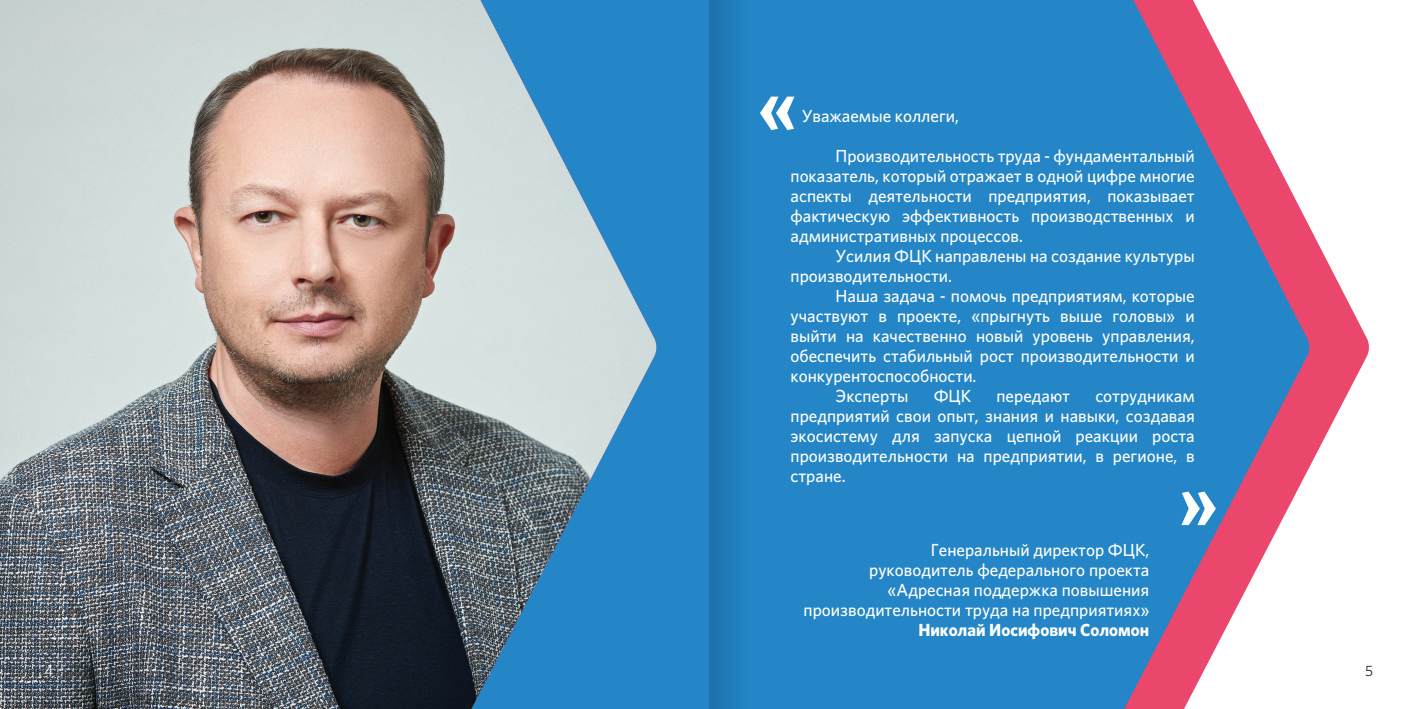
<style>
.page{position:relative;width:1418px;height:709px;background:#fff}
.page>*{position:absolute;margin:0;border:0;box-sizing:border-box;transform-origin:0 0}
.t1{font:500 17.5px/20px "Whitney";color:#fff;text-align:justify}
.t2{font:700 17.5px "Whitney";color:#fff}
.t3{font:15px "Whitney";color:#fff}
.t4{font:15px "Whitney";color:#231f20}
</style>
<div class="page">
<div style="left:657px;top:0;width:434px;height:709px;background:#2486c7"></div>
<svg style="left:1091px;top:0;width:278px;height:709px"></svg>
<img style="left:0;top:0;width:657px;height:709px">
<svg style="left:760px;top:97px;width:34px;height:33px"></svg>
<svg style="left:1181px;top:491px;width:34px;height:34px"></svg>
<div style="left:709px;top:1px;width:38px;height:707px;background:linear-gradient(to right,#1d6fa7,#2384c5)"></div>
<p class="t3" style="left:45px;top:660px;width:10px">4</p>
<p class="t1" style="left:801px;top:106px;width:159px">Уважаемые коллеги,</p>
<p class="t1" style="left:790px;top:146px;width:406px;text-indent:45px">Производительность труда - фундаментальный показатель, который отражает в одной цифре многие аспекты деятельности предприятия, показывает фактическую эффективность производственных и административных процессов.</p>
<p class="t1" style="left:790px;top:246px;width:406px;text-indent:45px">Усилия ФЦК направлены на создание культуры производительности.</p>
<p class="t1" style="left:835px;top:286px;width:361px">Наша задача - помочь предприятиям, которые</p>
<p class="t1" style="left:790px;top:306px;width:406px">участвуют в проекте, «прыгнуть выше головы» и</p>
<p class="t1" style="left:790px;top:326px;width:406px">выйти на качественно новый уровень управления,</p>
<p class="t1" style="left:790px;top:346px;width:406px">обеспечить стабильный рост производительности и</p>
<p class="t1" style="left:790px;top:366px;width:187px">конкурентоспособности.</p>
<p class="t1" style="left:835px;top:386px;width:74px">Эксперты</p>
<p class="t1" style="left:933px;top:386px;width:39px">ФЦК</p>
<p class="t1" style="left:996px;top:386px;width:75px">передают</p>
<p class="t1" style="left:790px;top:386px;width:406px;text-indent:305px">сотрудникам предприятий свои опыт, знания и навыки, создавая экосистему для запуска цепной реакции роста производительности на предприятии, в регионе, в стране.</p>
<p class="t1" style="left:803px;top:539px;width:347px;text-align:right">Генеральный директор ФЦК,<br>руководитель федерального проекта «Адресная поддержка повышения производительности труда на предприятиях»</p>
<p class="t2" style="left:918px;top:618px;width:232px">Николай Иосифович Соломон</p>
<p class="t4" style="left:1365px;top:660px;width:10px">5</p>
</div>
